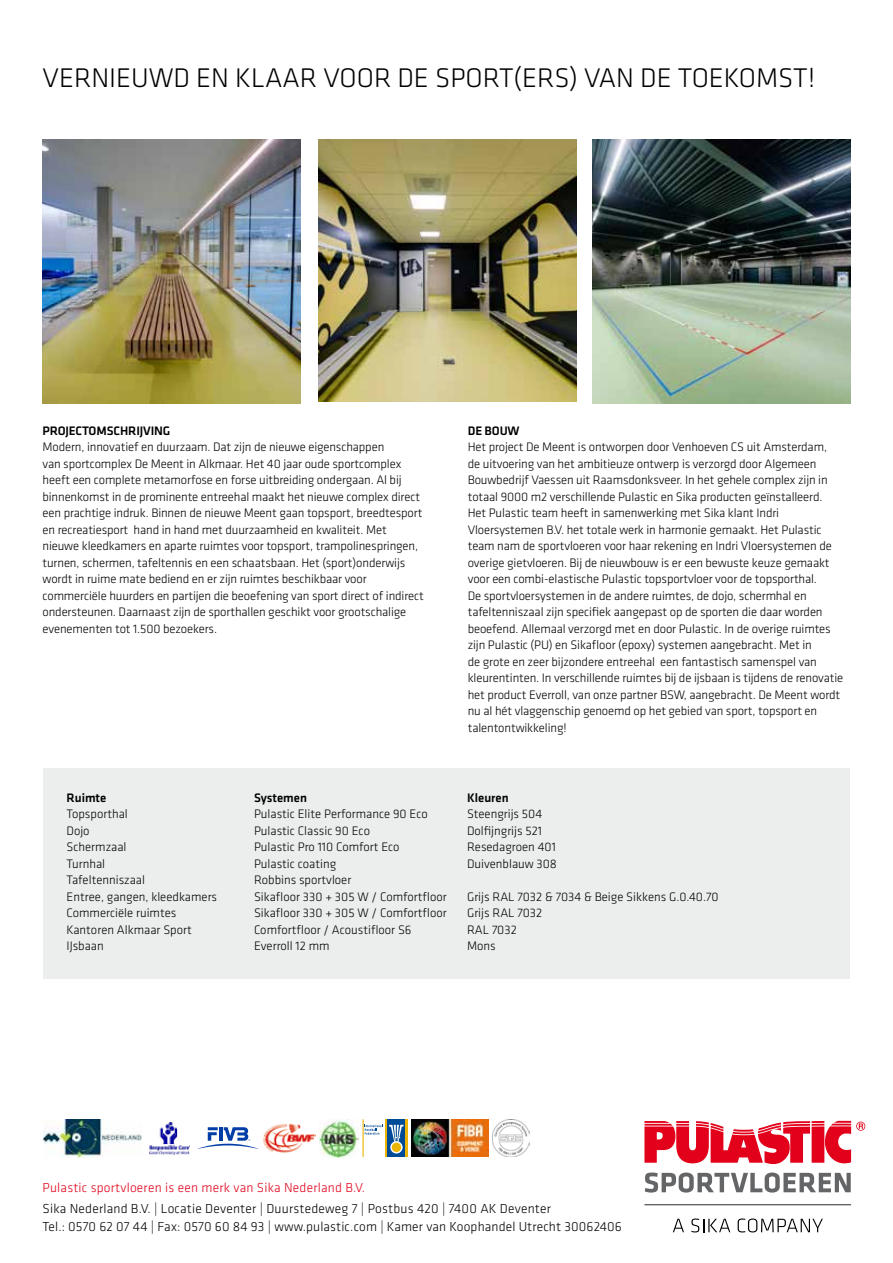
<style>
.page{position:relative;width:893px;height:1263px;background:#fff}
.page>*{position:absolute;margin:0;border:0;box-sizing:border-box;transform-origin:0 0}
.t1{font:300 27.9px "Klavika";color:#000}
.t2{font:300 13.5px/18px "Klavika";letter-spacing:.01em;color:#000}
.t3{font:300 13.5px "Klavika";color:#e2001a}
.t4{font:300 12.75px/16.5px "Klavika";letter-spacing:-.01em;color:#000}
.t5{font:500 12.75px "Klavika";letter-spacing:-.01em;color:#000}
</style>
<div class="page">
<hr style="left:644px;top:1204px;width:207px;height:1px;background:#646567">
<svg style="left:673px;top:1219px;width:11px;height:13px"></svg>
<svg style="left:691px;top:1218px;width:39px;height:14px"></svg>
<svg style="left:738px;top:1218px;width:85px;height:14px"></svg>
<svg style="left:644px;top:1121px;width:221px;height:44px"></svg>
<svg style="left:645px;top:1172px;width:206px;height:20px"></svg>
<img style="left:411px;top:1119px;width:77px;height:38px">
<div style="left:385px;top:1119px;width:22px;height:38px;background:#ebb400"></div>
<hr style="left:363px;top:1119px;width:1px;height:38px;background:#ebb400">
<div style="left:387px;top:1119px;width:18px;height:38px;background:#004b95"></div>
<svg style="left:389px;top:1125px;width:15px;height:28px"></svg>
<div style="left:392px;top:1143px;width:9px;height:9px;background:#ebb400;border-radius:50%"></div>
<svg style="left:365px;top:1125px;width:18px;height:10px"></svg>
<img style="left:492px;top:1119px;width:38px;height:38px">
<img style="left:320px;top:1119px;width:39px;height:38px">
<svg style="left:198px;top:1127px;width:60px;height:22px"></svg>
<img style="left:263px;top:1123px;width:52px;height:30px">
<img style="left:149px;top:1122px;width:41px;height:32px">
<img style="left:43px;top:1119px;width:98px;height:38px">
<img style="left:43px;top:140px;width:257px;height:263px">
<img style="left:318px;top:140px;width:258px;height:262px">
<img style="left:593px;top:140px;width:257px;height:263px">
<div style="left:43px;top:768px;width:807px;height:210px;background:#eceded"></div>
<h1 class="t1" style="left:43px;top:61px;width:774px">Vernieuwd en klaar voor de sport(ers) van de toekomst!</h1>
<p class="t5" style="left:43px;top:422px;width:129px">PROJECTOMSCHRIJVING</p>
<p class="t4" style="left:43px;top:439px;width:383px">Modern, innovatief en duurzaam. Dat zijn de nieuwe eigenschappen<br>van sportcomplex De Meent in Alkmaar. Het 40 jaar oude sportcomplex heeft een complete metamorfose en forse uitbreiding ondergaan. Al bij binnenkomst in de prominente entreehal maakt het nieuwe complex direct een prachtige indruk. Binnen de nieuwe Meent gaan topsport, breedtesport en recreatiesport hand in hand met duurzaamheid en kwaliteit. Met nieuwe kleedkamers en aparte ruimtes voor topsport, trampolinespringen, turnen, schermen, tafeltennis en een schaatsbaan. Het (sport)onderwijs wordt in ruime mate bediend en er zijn ruimtes beschikbaar voor commerciële huurders en partijen die beoefening van sport direct of indirect ondersteunen. Daarnaast zijn de sporthallen geschikt voor grootschalige evenementen tot 1.500 bezoekers.</p>
<p class="t5" style="left:468px;top:422px;width:53px">DE BOUW</p>
<p class="t4" style="left:468px;top:439px;width:377px">Het project De Meent is ontworpen door Venhoeven CS uit Amsterdam,<br>de uitvoering van het ambitieuze ontwerp is verzorgd door Algemeen Bouwbedrijf Vaessen uit Raamsdonksveer. I n het gehele complex zijn in totaal 9000 m2 verschillende Pulastic en Sika producten geïnstalleerd.<br>Het Pulastic team heeft in samenwerking met Sika klant I ndri Vloersystemen B.V. het totale werk in harmonie gemaakt. Het Pulastic team nam de sportvloeren voor haar rekening en I ndri Vloersystemen de overige gietvloeren. Bij de nieuwbouw is er een bewuste keuze gemaakt voor een combi-elastische Pulastic topsportvloer voor de topsporthal.<br>De sportvloersystemen in de andere ruimtes, de dojo, schermhal en tafeltenniszaal zijn specifiek aangepast op de sporten die daar worden beoefend. Allemaal verzorgd met en door Pulastic. I n de overige ruimtes zijn Pulastic (PU) en Sikafloor (epoxy) systemen aangebracht. Met in<br>de grote en zeer bijzondere entreehal een fantastisch samenspel van kleurentinten. I n verschillende ruimtes bij de ijsbaan is tijdens de renovatie het product Everroll, van onze partner BSW</p>
<p class="t4" style="left:468px;top:686px;width:374px;text-indent:216px">, aangebracht. De Meent wordt nu al hét vlaggenschip genoemd op het gebied van sport, topsport en talentontwikkeling!</p>
<p class="t5" style="left:67px;top:789px;width:41px">RUIMTE</p>
<p class="t5" style="left:254px;top:789px;width:54px">SYSTEMEN</p>
<p class="t5" style="left:467px;top:789px;width:43px">KLEUREN</p>
<p class="t4" style="left:67px;top:805px;width:63px">Topsporthal</p>
<p class="t4" style="left:254px;top:805px;width:198px">Pulastic Elite Performance 90 Eco S</p>
<p class="t4" style="left:474px;top:805px;width:70px">teengrijs 504</p>
<p class="t4" style="left:67px;top:822px;width:25px">Dojo</p>
<p class="t4" style="left:254px;top:822px;width:117px">Pulastic Classic 90 Eco</p>
<p class="t4" style="left:467px;top:822px;width:76px">Dolfijngrijs 521</p>
<p class="t4" style="left:67px;top:838px;width:62px">Schermzaal</p>
<p class="t4" style="left:254px;top:838px;width:147px">Pulastic Pro 110 Comfort Eco</p>
<p class="t4" style="left:467px;top:838px;width:90px">Resedagroen 401</p>
<p class="t4" style="left:67px;top:855px;width:40px">Turnhal</p>
<p class="t4" style="left:254px;top:855px;width:84px">Pulastic coating</p>
<p class="t4" style="left:467px;top:855px;width:91px">Duivenblauw 308</p>
<p class="t4" style="left:67px;top:871px;width:80px">Tafeltenniszaal</p>
<p class="t4" style="left:254px;top:871px;width:99px">Robbins sportvloer</p>
<p class="t4" style="left:67px;top:888px;width:174px">Entree, gangen, kleedkamers S</p>
<p class="t4" style="left:261px;top:888px;width:240px">ikafloor 330 + 305 W / Comfortfloor Grijs RAL</p>
<p class="t4" style="left:517px;top:888px;width:203px">7032 &amp; 7034 &amp; Beige Sikkens G .0.40.70</p>
<p class="t4" style="left:67px;top:904px;width:111px">Commerciële ruimtes</p>
<p class="t4" style="left:254px;top:904px;width:247px">Sikafloor 330 + 305 W / Comfortfloor Grijs RAL</p>
<p class="t4" style="left:517px;top:904px;width:26px">7032</p>
<p class="t4" style="left:67px;top:921px;width:127px">Kantoren Alkmaar Sport</p>
<p class="t4" style="left:254px;top:921px;width:178px">Comfortfloor / Acoustifloor S6 RAL</p>
<p class="t4" style="left:492px;top:921px;width:26px">7032</p>
<p class="t4" style="left:67px;top:937px;width:39px">IJsbaan</p>
<p class="t4" style="left:254px;top:937px;width:77px">Everroll 12 mm</p>
<p class="t4" style="left:467px;top:937px;width:30px">Mons</p>
<p class="t3" style="left:43px;top:1179px;width:324px">Pulastic sportvloeren is een merk van Sika Nederland B.V.</p>
<p class="t2" style="left:43px;top:1199px;width:581px">Sika Nederland B.V. | Locatie Deventer | Duurstedeweg 7 | Postbus 420 | 7400 AK Deventer<br>Tel.: 0570 62 07 44 | Fax: 0570 60 84 93 | www.pulastic.com | Kamer van Koophandel Utrecht 30062406</p>
</div>
